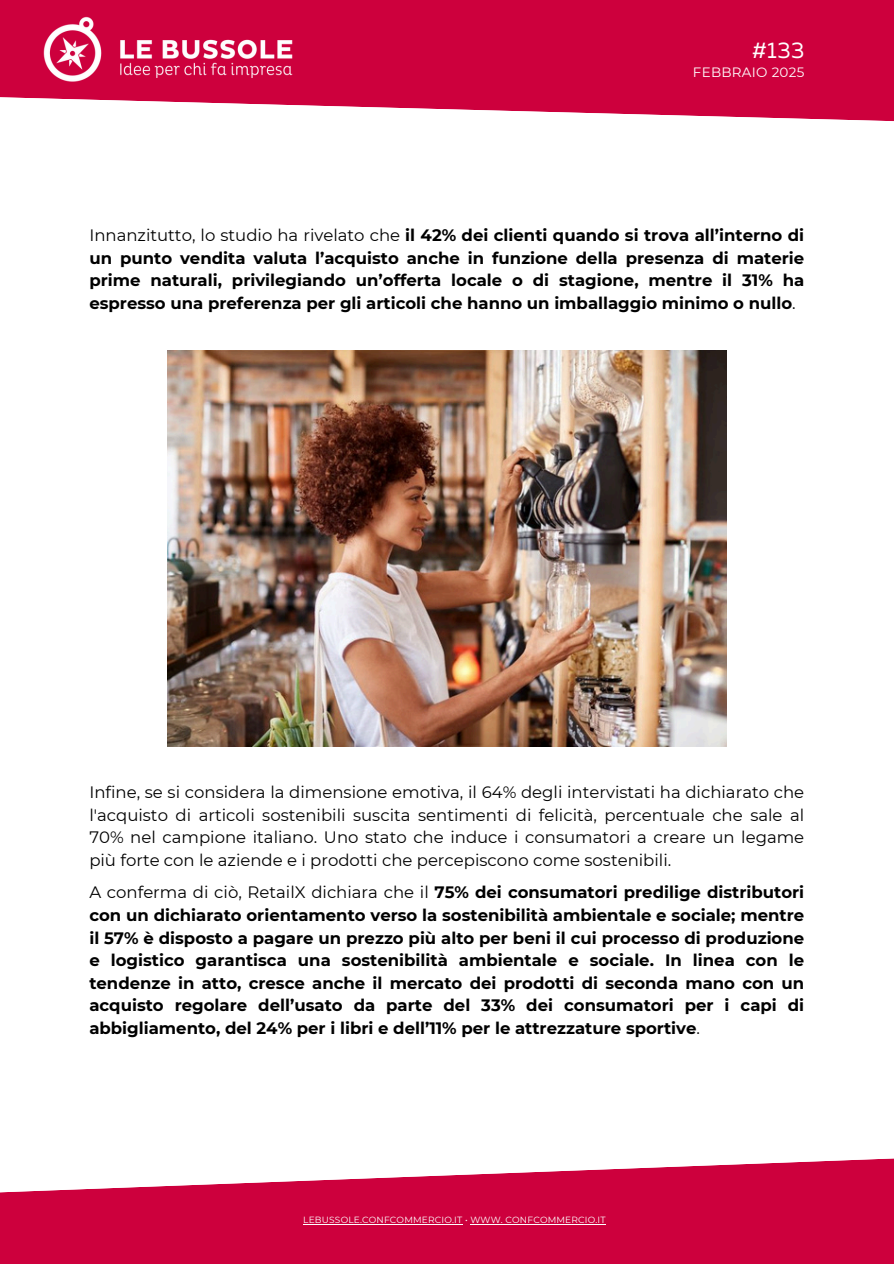
<style>
.page{position:relative;width:894px;height:1264px;background:#fff}
.page>*{position:absolute;margin:0;border:0;box-sizing:border-box;transform-origin:0 0}
.t1{font:22.5px "Muller";color:#fff}
.t2{font:700 16.5px/22.5px "Montserrat";color:#000;text-align:justify}
.t3{font:16.5px/22.5px "Montserrat";color:#000;text-align:justify}
.t4{font:13.5px "Montserrat";letter-spacing:.02em;color:#fff}
.t5{font:9px "Montserrat";letter-spacing:.02em;color:#fff}
.s1{font-weight:400}
</style>
<div class="page">
<svg style="left:0;top:1158px;width:893px;height:105px;fill:#cd003d"></svg>
<hr style="left:303px;top:1223px;width:159px;height:1px;background:#fff">
<hr style="left:470px;top:1223px;width:135px;height:1px;background:#fff">
<svg style="left:0;top:0;width:893px;height:121px;background:#d32156"></svg>
<img style="left:30px;top:3px;width:279px;height:93px">
<img style="left:167px;top:350px;width:559px;height:396px">
<p class="t1" style="left:751px;top:41px;width:54px">#133</p>
<p class="t4" style="left:692px;top:64px;width:113px">FEBBRAIO 2025</p>
<h1 class="t2" style="left:89px;top:224px;width:716px"><span class="s1">Innanzitutto, lo studio ha rivelato che</span> il 42% dei clienti quando si trova all’interno di un punto vendita valuta l’acquisto anche in funzione della presenza di materie prime naturali, privilegiando un’offerta locale o di stagione, mentre il 31% ha espresso una preferenza per gli articoli che hanno un imballaggio minimo o nullo<span class="s1">.</span></h1>
<p class="t3" style="left:89px;top:781px;width:716px">Infine, se si considera la dimensione emotiva, il 64% degli intervistati ha dichiarato che l'acquisto di articoli sostenibili suscita sentimenti di felicità, percentuale che sale al 70% nel campione italiano. Uno stato che induce i consumatori a creare un legame più forte con le aziende e i prodotti che percepiscono come sostenibili.</p>
<h1 class="t2" style="left:89px;top:881px;width:716px"><span class="s1">A conferma di ciò, RetailX dichiara che il</span> 75% dei consumatori predilige distributori con un dichiarato orientamento verso la sostenibilità ambientale e sociale; mentre il 57% è disposto a pagare un prezzo più alto per beni il cui processo di produzione e logistico garantisca una sostenibilità ambientale e sociale. In linea con le tendenze in atto, cresce anche il mercato dei prodotti di seconda mano con un acquisto regolare dell’usato da parte del 33% dei consumatori per i capi di abbigliamento, del 24% per i libri e dell’11% per le attrezzature sportive<span class="s1">.</span></h1>
<h2 class="t5" style="left:303px;top:1214px;width:304px">LEBUSSOLE.CONFCOMMERCIO.IT • WWW. CONFCOMMERCIO.IT</h2>
</div>
